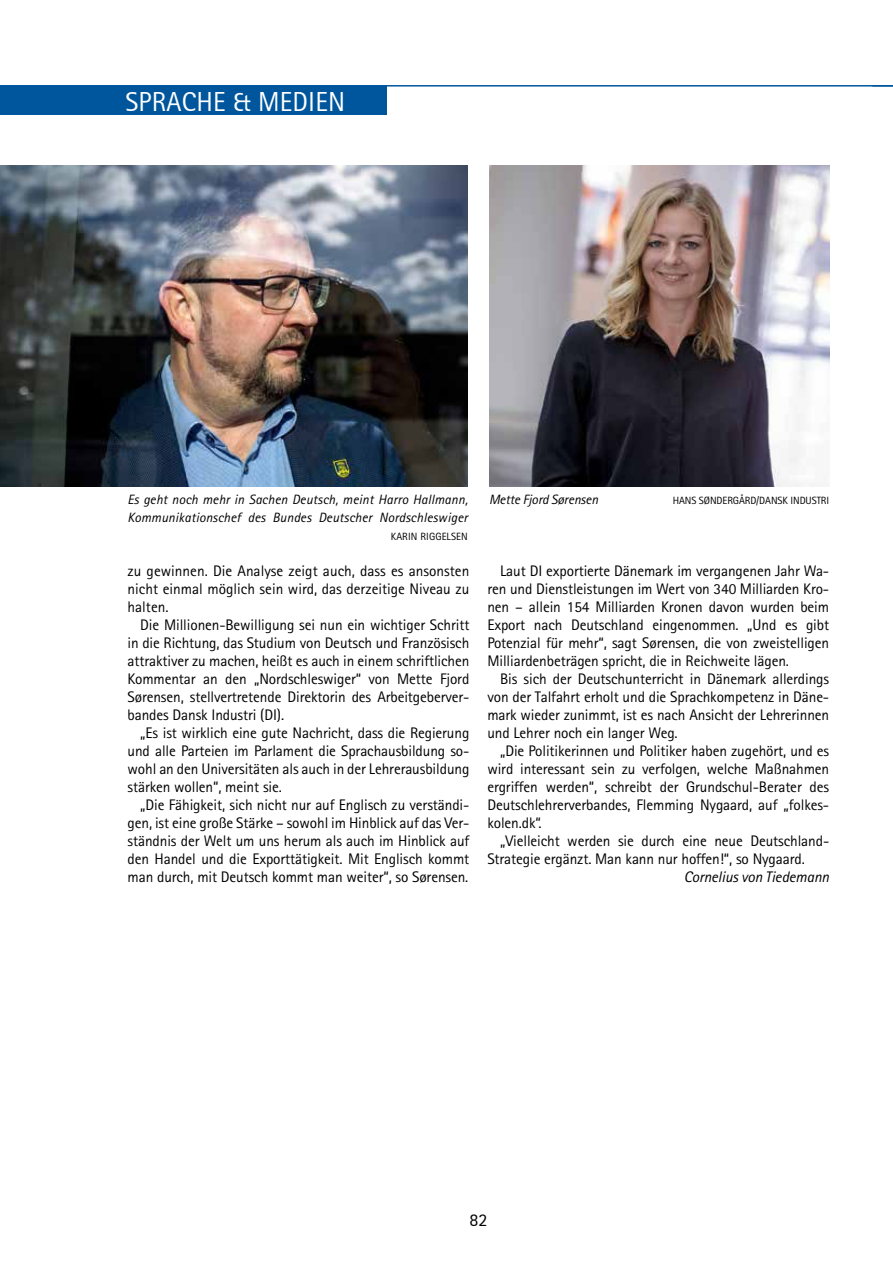
<style>
.page{position:relative;width:893px;height:1263px;background:#fff}
.page>*{position:absolute;margin:0;border:0;box-sizing:border-box;transform-origin:0 0}
.t1{font:27px "Rotis Sans";letter-spacing:.01em;color:#fff}
.t2{font:18px "Rotis Sans";color:#020203}
.t3{font:15.3px/18px "Rotis Sans Serif";letter-spacing:-.01em;color:#000;text-align:justify}
.t4{font:italic 15.3px "Rotis Sans Serif";letter-spacing:-.01em;color:#000}
.t5{font:italic 13.5px/18px "Rotis Sans Serif";letter-spacing:.01em;color:#000}
.t6{font:italic 13.5px "Rotis Sans Serif";letter-spacing:-.01em;color:#000}
.t7{font:10.5px "Rotis Sans Serif";letter-spacing:-.01em;color:#000}
.t8{font:10.5px "Rotis Sans Serif";letter-spacing:.01em;color:#000}
</style>
<div class="page">
<div style="left:0;top:85px;width:387px;height:30px;background:#00569d"></div>
<hr style="left:0;top:85px;width:893px;height:2px;background:#00569d">
<img style="left:0;top:166px;width:468px;height:321px">
<img style="left:489px;top:165px;width:340px;height:321px">
<h1 class="t1" style="left:125px;top:86px;width:221px">SPRACHE &amp; MEDIEN</h1>
<p class="t5" style="left:128px;top:491px;width:342px">Es geht noch mehr in Sachen Deutsch, meint Harro Hallmann,<br>Kommunikationschef des Bundes Deutscher Nordschleswiger</p>
<p class="t8" style="left:391px;top:530px;width:78px">KARIN RIGGELSEN</p>
<p class="t3" style="left:128px;top:562px;width:343px">zu gewinnen. Die Analyse zeigt auch, dass es ansonsten nicht einmal möglich sein wird, das derzeitige Niveau zu halten.</p>
<p class="t3" style="left:128px;top:616px;width:343px;text-indent:13px">Die Millionen-Bewilligung sei nun ein wichtiger Schritt in die Richtung, das Studium von Deutsch und Französisch attraktiver zu machen, heißt es auch in einem schriftlichen Kommentar an den „Nordschleswiger“ von Mette Fjord Sørensen, stellvertretende Direktorin des Arbeitgeberver&shy;bandes Dansk Industri (DI).</p>
<p class="t3" style="left:128px;top:724px;width:343px;text-indent:13px">„Es ist wirklich eine gute Nachricht, dass die Regierung und alle Parteien im Parlament die Sprachausbildung so&shy;wohl an den Universitäten als auch in der Lehrerausbildung stärken wollen“, meint sie.</p>
<p class="t3" style="left:128px;top:796px;width:343px;text-indent:13px">„Die Fähigkeit, sich nicht nur auf Englisch zu verständi&shy;gen, ist eine große Stärke – sowohl im Hinblick auf das Ver&shy;ständnis der Welt um uns herum als auch im Hinblick auf den Handel und die Exporttätigkeit. Mit Englisch kommt man durch, mit Deutsch kommt man weiter“, so Sørensen.</p>
<p class="t6" style="left:489px;top:491px;width:111px">Mette Fjord Sørensen</p>
<p class="t7" style="left:673px;top:494px;width:158px">HANS SØNDERGÅRD/DANSK INDUSTRI</p>
<p class="t3" style="left:487px;top:562px;width:343px;text-indent:13px">Laut DI exportierte Dänemark im vergangenen Jahr Wa&shy;ren und Dienstleistungen im Wert von 340 Milliarden Kro&shy;nen – allein 154 Milliarden Kronen davon wurden beim Export nach Deutschland eingenommen. „Und es gibt Potenzial für mehr“, sagt Sørensen, die von zweistelligen Milliardenbeträgen spricht, die in Reichweite lägen.</p>
<p class="t3" style="left:487px;top:670px;width:343px;text-indent:13px">Bis sich der Deutschunterricht in Dänemark allerdings von der Talfahrt erholt und die Sprachkompetenz in Däne&shy;mark wieder zunimmt, ist es nach Ansicht der Lehrerinnen und Lehrer noch ein langer Weg.</p>
<p class="t3" style="left:487px;top:742px;width:343px;text-indent:13px">„Die Politikerinnen und Politiker haben zugehört, und es wird interessant sein zu verfolgen, welche Maßnahmen ergriffen werden“, schreibt der Grundschul-Berater des Deutschlehrerverbandes, Flemming Nygaard, auf „folkes&shy;kolen.dk“.</p>
<p class="t3" style="left:487px;top:832px;width:343px;text-indent:13px">„Vielleicht werden sie durch eine neue Deutschland-<br>Strategie ergänzt. Man kann nur hoffen!“, so Nygaard.</p>
<p class="t4" style="left:684px;top:868px;width:147px">Cornelius von Tiedemann</p>
<p class="t2" style="left:469px;top:1210px;width:19px">82</p>
</div>
